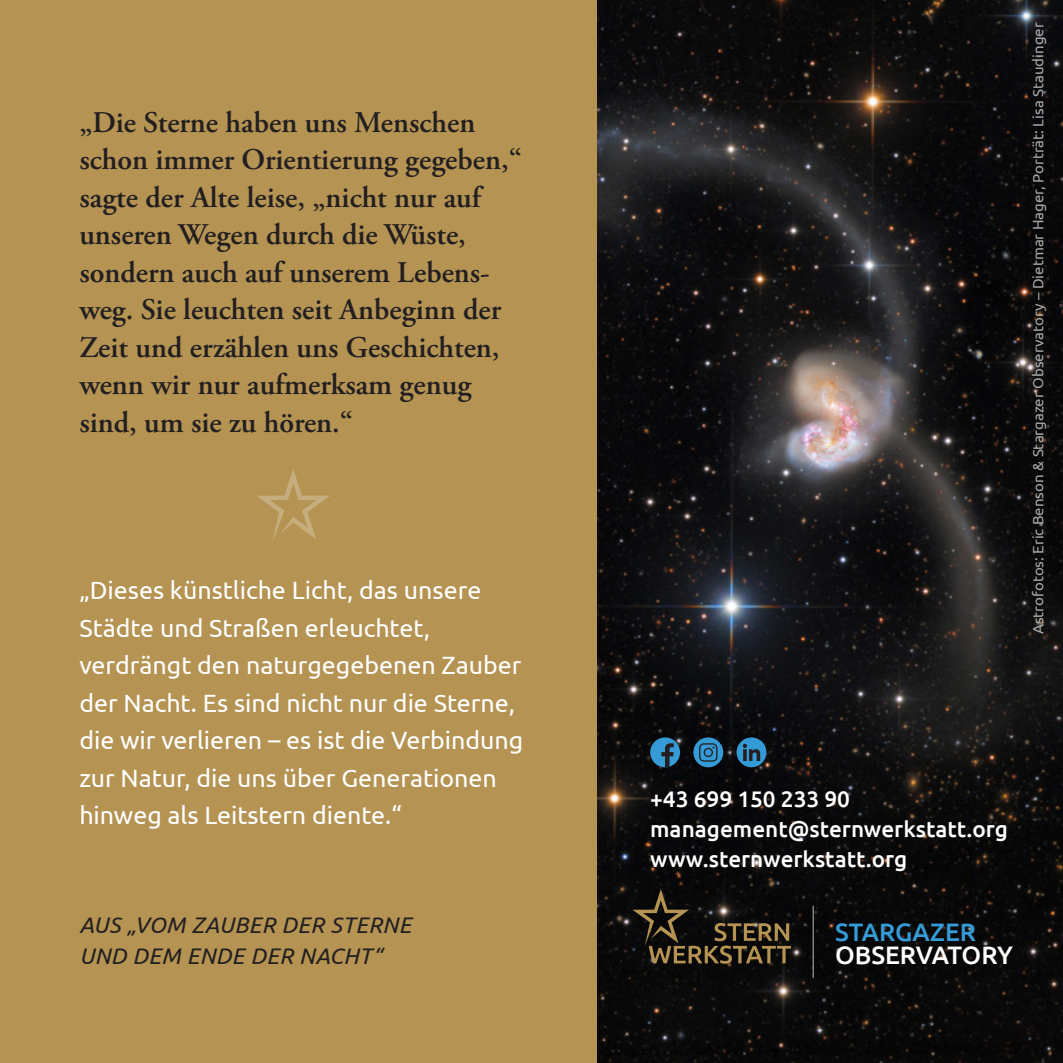
<style>
.page{position:relative;width:1063px;height:1063px;background:#fff}
.page>*{position:absolute;margin:0;border:0;box-sizing:border-box;transform-origin:0 0}
.t1{font:600 30px/37.5px "Adobe Garamond Pro";color:#231f20}
.t2{font:500 25.25px "Ubuntu";letter-spacing:-.005em;color:#fff}
.t3{font:500 25.25px "Ubuntu";color:#359bd6}
.t4{font:25px/37.5px "Ubuntu";color:#fff}
.t5{font:500 22.5px/30px "Ubuntu";color:#fff}
.t6{font:italic 22.5px/31.2px "Ubuntu";letter-spacing:.02em;color:#231f20}
.t7{font:15px "Ubuntu";color:#fff}
</style>
<div class="page">
<div style="left:0;top:0;width:609px;height:1063px;background:#b49353"></div>
<img style="left:597px;top:0;width:466px;height:1063px">
<svg style="left:650px;top:737px;width:30px;height:30px"></svg>
<svg style="left:693px;top:737px;width:30px;height:30px"></svg>
<svg style="left:737px;top:737px;width:29px;height:30px"></svg>
<svg style="left:632px;top:889px;width:159px;height:75px;background:#2b2419"></svg>
<hr style="left:813px;top:906px;width:1px;height:72px;background:#fff">
<svg style="left:256px;top:469px;width:74px;height:73px"></svg>
<p class="t1" style="left:79px;top:104px;width:444px">„Die Sterne haben uns Menschen schon immer Orientierung gegeben,“ sagte der Alte leise, „nicht nur auf unseren Wegen durch die Wüste, sondern auch auf unserem Lebens&shy;weg. Sie leuchten seit Anbeginn der<br>Zeit und erzählen uns Geschichten, wenn wir nur aufmerksam genug sind, um sie zu hören.“</p>
<p class="t4" style="left:79px;top:571px;width:446px">„Dieses künstliche Licht, das unsere Städte und Straßen erleuchtet, verdrängt den naturgegebenen Zauber der Nacht. Es sind nicht nur die Sterne, die wir verlieren – es ist die Verbindung zur Natur, die uns über Generationen hinweg als Leitstern diente.“</p>
<p class="t6" style="left:79px;top:909px;width:333px">AUS „VOM ZAUBER DER STERNE<br>UND DEM ENDE DER NACHT“</p>
<p class="t7" style="left:1029px;top:634px;width:614px;rotate:-90deg">Astrofotos: Eric Benson &amp; Stargazer Observatory – Dietmar Hager, Porträt: Lisa Staudinger</p>
<p class="t5" style="left:650px;top:783px;width:359px">+43 699 150 233 90 management@sternwerkstatt.org www.sternwerkstatt.org</p>
<p class="t3" style="left:835px;top:916px;width:142px">STARGAZER</p>
<p class="t2" style="left:835px;top:939px;width:179px">OBSERVATORY</p>
</div>
